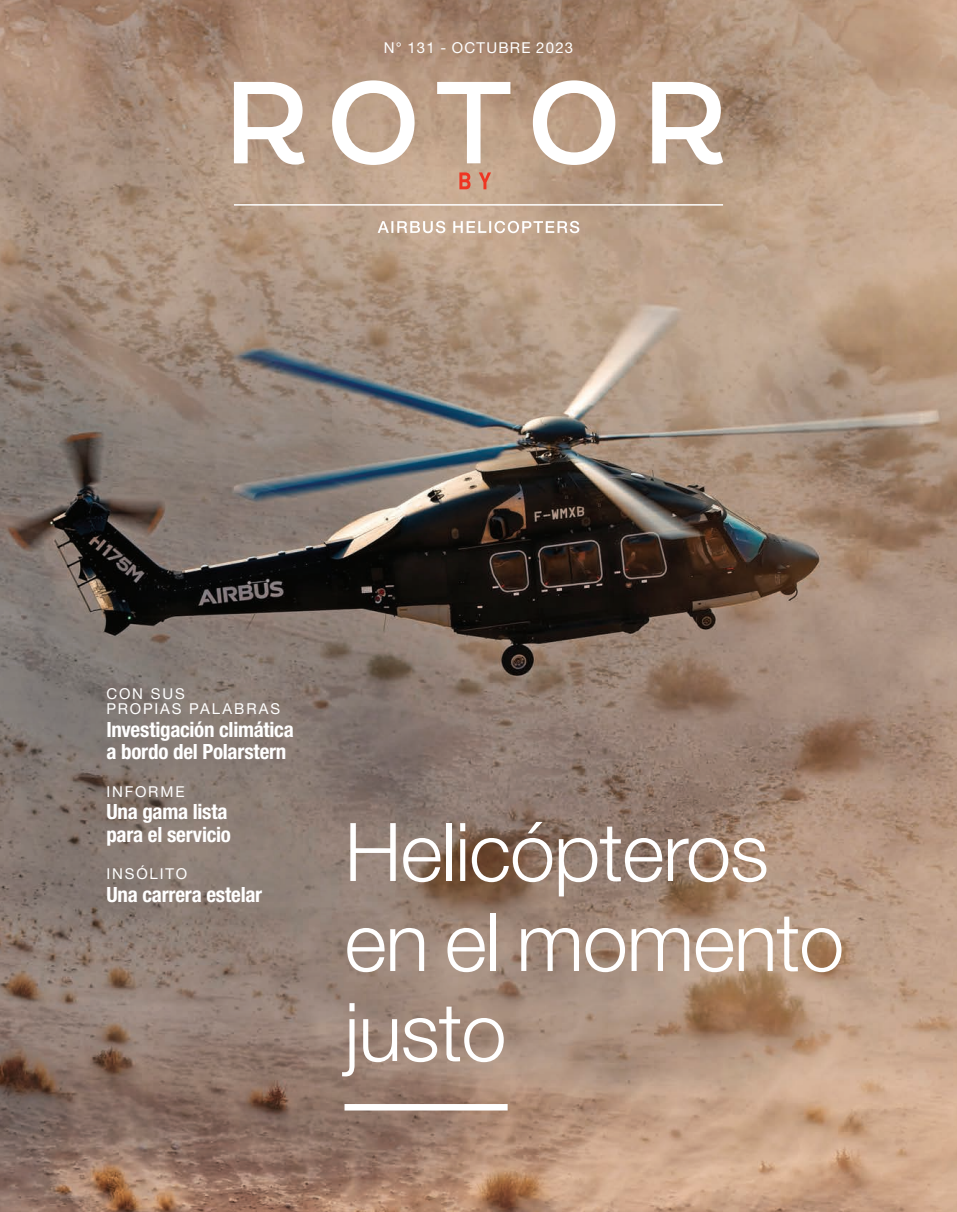
<style>
.page{position:relative;width:957px;height:1212px;background:#fff}
.page>*{position:absolute;margin:0;border:0;box-sizing:border-box;transform-origin:0 0}
.t1{font:300 81px/90px "Helvetica Neue LT Std";letter-spacing:-.015em;color:#fff}
.t2{font:700 condensed 21px/22.5px "Helvetica Neue LT Std";letter-spacing:-.01em;color:#fff}
.t3{font:15px/15px "Helvetica Neue LT Std";letter-spacing:.12em;color:#fff}
.t4{font:15px "Helvetica Neue LT Std";letter-spacing:.08em;color:#fff}
</style>
<div class="page">
<img style="left:0;top:0;width:957px;height:1212px">
<svg style="left:459px;top:172px;width:11px;height:17px"></svg>
<svg style="left:479px;top:172px;width:12px;height:17px"></svg>
<hr style="left:234px;top:204px;width:489px;height:2px;background:#fff">
<svg style="left:234px;top:80px;width:489px;height:85px"></svg>
<svg style="left:378px;top:221px;width:201px;height:12px"></svg>
<div style="left:344px;top:1104px;width:163px;height:6px;background:#fff"></div>
<p class="t4" style="left:384px;top:43px;width:191px">N° 131 - OCTUBRE 2023</p>
<p class="t3" style="left:106px;top:688px;width:175px">CON SUS<br>PROPIAS PALABRAS</p>
<p class="t2" style="left:106px;top:720px;width:189px">Investigación climática a bordo del Polarstern</p>
<p class="t3" style="left:106px;top:785px;width:80px">INFORME</p>
<p class="t2" style="left:106px;top:803px;width:126px">Una gama lista para el servicio</p>
<p class="t3" style="left:106px;top:868px;width:82px">INSÓLITO</p>
<p class="t2" style="left:106px;top:885px;width:157px">Una carrera estelar</p>
<h1 class="t1" style="left:344px;top:817px;width:501px">Helicópteros en el momento justo</h1>
</div>
